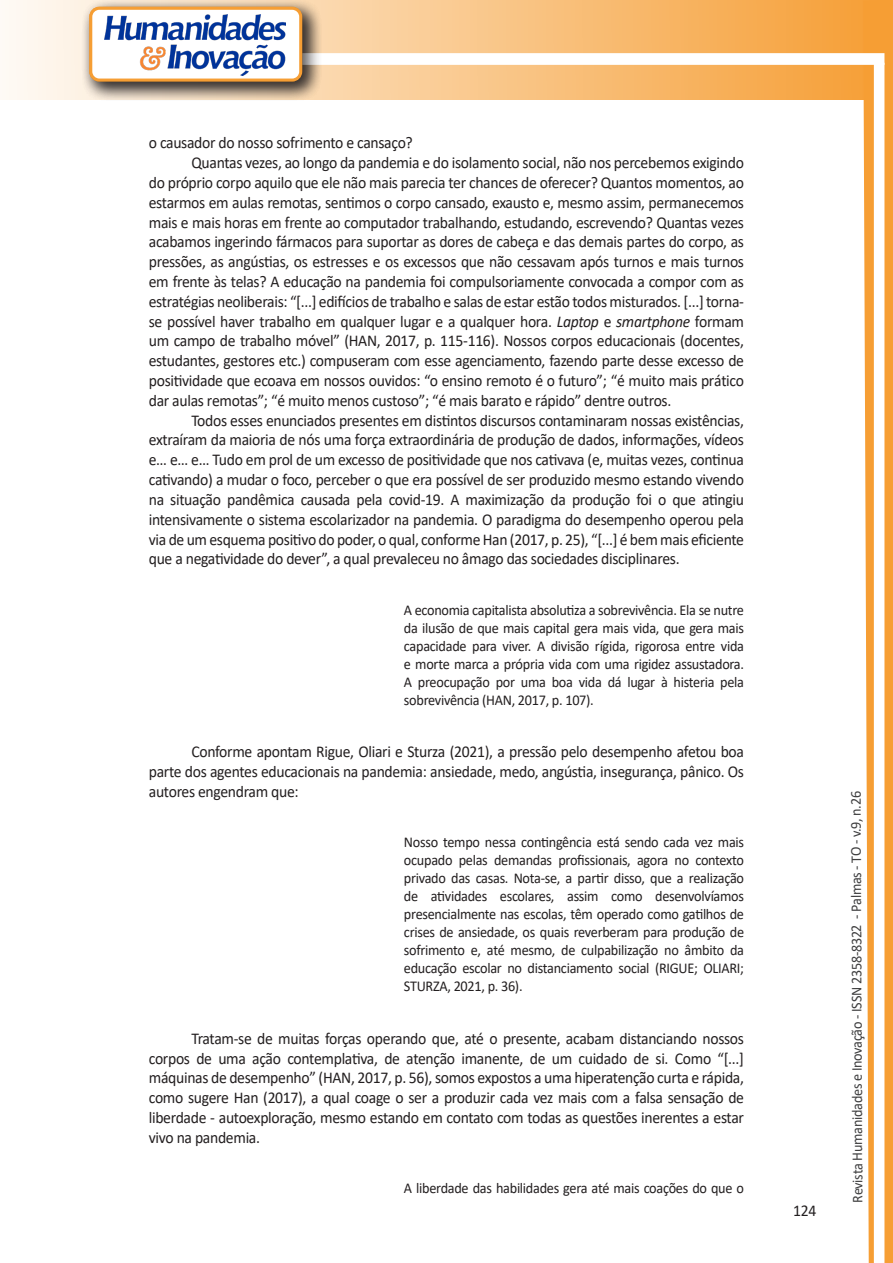
<style>
.page{position:relative;width:893px;height:1263px;background:#fff}
.page>*{position:absolute;margin:0;border:0;box-sizing:border-box;transform-origin:0 0}
.texto{font:16.5px/19.8px "Calibri";letter-spacing:-.02em;color:#231f20;text-align:justify;scale:.95 1}
.citacao{font:15px/18px "Calibri";letter-spacing:-.02em;color:#231f20;text-align:justify;scale:.95 1}
.t1{font:15px "Calibri";letter-spacing:-.025em;color:#3e3e3f;scale:.95 1}
.s1{font-style:italic}
</style>
<div class="page">
<svg style="left:5px;top:0;width:858px;height:100px;background:#f9c484"></svg>
<div style="left:302px;top:53px;width:582px;height:12px;background:#fff;border:2px solid #fff"></div>
<svg style="left:863px;top:0;width:30px;height:1263px"></svg>
<div style="left:81px;top:0;width:241px;height:102px;background:#231f20;opacity:.75"></div>
<svg style="left:91px;top:8px;width:210px;height:72px"></svg>
<div style="left:89px;top:7px;width:213px;height:75px;border:3px solid #f69e34;border-radius:9px"></div>
<p class="texto" style="left:149px;top:133px;width:279px">o causador do nosso sofrimento e cansaço?</p>
<p class="texto" style="left:149px;top:152px;width:628px;text-indent:43px">Quantas vezes, ao longo da pandemia e do isolamento social, não nos percebemos exigindo do próprio corpo aquilo que ele não mais parecia ter chances de oferecer? Quantos momentos, ao estarmos em aulas remotas, sentimos o corpo cansado, exausto e, mesmo assim, permanecemos mais e mais horas em frente ao computador trabalhando, estudando, escrevendo? Quantas vezes acabamos ingerindo fármacos para suportar as dores de cabeça e das demais partes do corpo, as pressões, as angústias, os estresses e os excessos que não cessavam após turnos e mais turnos em frente às telas? A educação na pandemia foi compulsoriamente convocada a compor com as estratégias neoliberais: “[...] edifícios de trabalho e salas de estar estão todos misturados. [...] torna&shy;se possível haver trabalho em qualquer lugar e a qualquer hora. <span class="s1">Laptop</span> e <span class="s1">smartphone</span> formam um campo de trabalho móvel” (HAN, 2017, p. 115-116). Nossos corpos educacionais (docentes, estudantes, gestores etc.) compuseram com esse agenciamento, fazendo parte desse excesso de positividade que ecoava em nossos ouvidos: “o ensino remoto é o futuro”; “é muito mais prático dar aulas remotas”; “é muito menos custoso”; “é mais barato e rápido” dentre outros.</p>
<p class="texto" style="left:149px;top:410px;width:628px;text-indent:43px">Todos esses enunciados presentes em distintos discursos contaminaram nossas existências, extraíram da maioria de nós uma força extraordinária de produção de dados, informações, vídeos e… e… e… Tudo em prol de um excesso de positividade que nos cativava (e, muitas vezes, continua cativando) a mudar o foco, perceber o que era possível de ser produzido mesmo estando vivendo na situação pandêmica causada pela covid-19. A maximização da produção foi o que atingiu intensivamente o sistema escolarizador na pandemia. O paradigma do desempenho operou pela via de um esquema positivo do poder, o qual, conforme Han (2017, p. 25), “[...] é bem mais eficiente que a negatividade do dever”, a qual prevaleceu no âmago das sociedades disciplinares.</p>
<p class="citacao" style="left:404px;top:600px;width:360px">A economia capitalista absolutiza a sobrevivência. Ela se nutre da ilusão de que mais capital gera mais vida, que gera mais capacidade para viver. A divisão rígida, rigorosa entre vida e morte marca a própria vida com uma rigidez assustadora.<br>A preocupação por uma boa vida dá lugar à histeria pela sobrevivência (HAN, 2017, p. 107).</p>
<p class="texto" style="left:149px;top:741px;width:628px;text-indent:43px">Conforme apontam Rigue, Oliari e Sturza (2021), a pressão pelo desempenho afetou boa parte dos agentes educacionais na pandemia: ansiedade, medo, angústia, insegurança, pânico. Os autores engendram que:</p>
<p class="citacao" style="left:404px;top:833px;width:360px">Nosso tempo nessa contingência está sendo cada vez mais ocupado pelas demandas profissionais, agora no contexto privado das casas. Nota-se, a partir disso, que a realização de atividades escolares, assim como desenvolvíamos presencialmente nas escolas, têm operado como gatilhos de crises de ansiedade, os quais reverberam para produção de sofrimento e, até mesmo, de culpabilização no âmbito da educação escolar no distanciamento social (RIGUE; OLIARI; STURZA, 2021, p. 36).</p>
<p class="texto" style="left:149px;top:1028px;width:628px;text-indent:43px">Tratam-se de muitas forças operando que, até o presente, acabam distanciando nossos corpos de uma ação contemplativa, de atenção imanente, de um cuidado de si. Como “[...] máquinas de desempenho” (HAN, 2017, p. 56), somos expostos a uma hiperatenção curta e rápida, como sugere Han (2017), a qual coage o ser a produzir cada vez mais com a falsa sensação de liberdade - autoexploração, mesmo estando em contato com todas as questões inerentes a estar vivo na pandemia.</p>
<p class="citacao" style="left:404px;top:1179px;width:359px">A liberdade das habilidades gera até mais coações do que o</p>
<p class="texto" style="left:793px;top:1200px;width:26px">124</p>
<p class="t1" style="left:846px;top:1203px;width:435px;rotate:-90deg">Revista Humanidades e Inovação - ISSN 2358-8322 - Palmas - TO - v.9, n.26</p>
</div>
